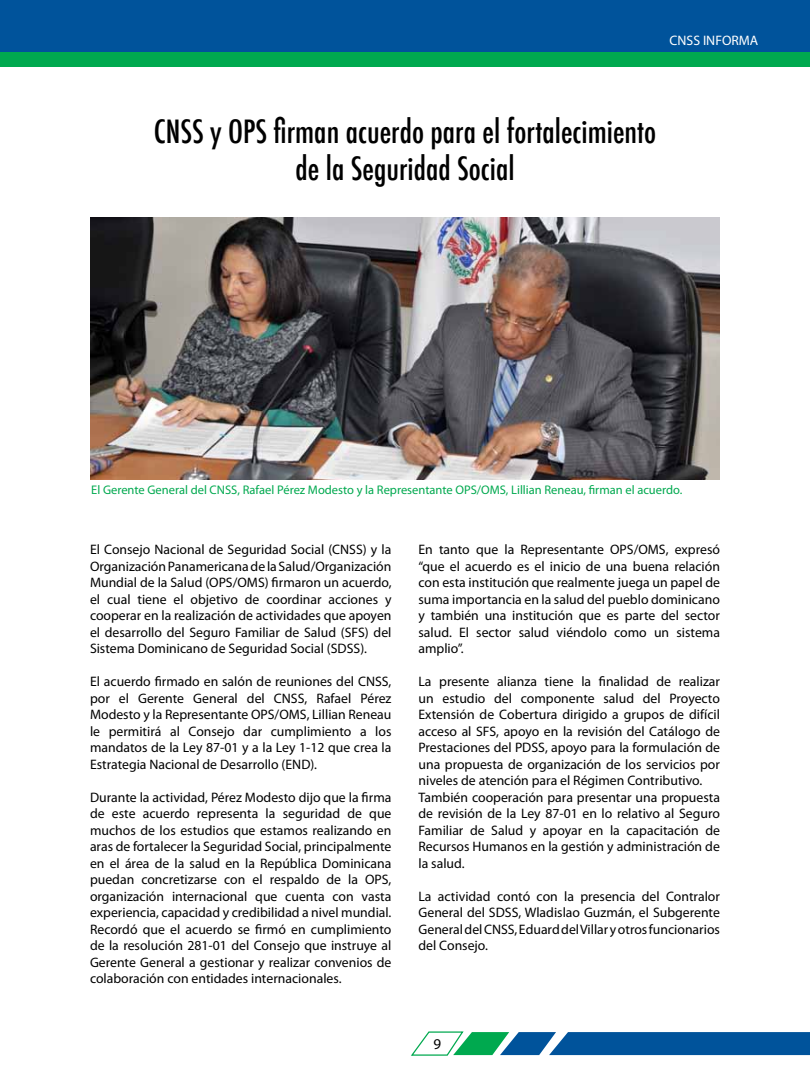
<style>
.page{position:relative;width:810px;height:1080px;background:#fff}
.page>*{position:absolute;margin:0;border:0;box-sizing:border-box;transform-origin:0 0}
.t1{font:500 condensed 31.25px/37.5px "Futura";color:#000;text-align:center}
.t2{font:15px "Myriad Pro";color:#000}
.t3{font:13.75px/16.5px "Myriad Pro";color:#000;text-align:justify}
.t4{font:13.75px "Myriad Pro";color:#fff}
.t5{font:12.5px "Myriad Pro";color:#00a94f}
</style>
<div class="page">
<div style="left:0;top:0;width:810px;height:53px;background:#00539b"></div>
<div style="left:0;top:53px;width:810px;height:14px;background:#00a94f"></div>
<svg style="left:411px;top:1031px;width:399px;height:25px"></svg>
<img style="left:90px;top:217px;width:630px;height:263px">
<p class="t4" style="left:670px;top:32px;width:90px">CNSS INFORMA</p>
<h1 class="t1" style="left:154px;top:113px;width:504px">CNSS y OPS firman acuerdo para el fortalecimiento de la Seguridad Social</h1>
<p class="t5" style="left:91px;top:482px;width:593px">El Gerente General del CNSS, Rafael Pérez Modesto y la Representante OPS/OMS, Lillian Reneau, firman el acuerdo.</p>
<p class="t3" style="left:90px;top:541px;width:303px">El Consejo Nacional de Seguridad Social (CNSS) y la Organización Panamericana de la Salud/Organización Mundial de la Salud (OPS/OMS) firmaron un acuerdo, el cual tiene el objetivo de coordinar acciones y cooperar en la realización de actividades que apoyen el desarrollo del Seguro Familiar de Salud (SFS) del Sistema Dominicano de Seguridad Social (SDSS).</p>
<p class="t3" style="left:90px;top:673px;width:303px">El acuerdo firmado en salón de reuniones del CNSS, por el Gerente General del CNSS, Rafael Pérez Modesto y la Representante OPS/OMS, Lillian Reneau le permitirá al Consejo dar cumplimiento a los mandatos de la Ley 87-01 y a la Ley 1-12 que crea la Estrategia Nacional de Desarrollo (END).</p>
<p class="t3" style="left:90px;top:788px;width:303px">Durante la actividad, Pérez Modesto dijo que la firma de este acuerdo representa la seguridad de que muchos de los estudios que estamos realizando en aras de fortalecer la Seguridad Social, principalmente en el área de la salud en la República Dominicana puedan concretizarse con el respaldo de la OPS, organización internacional que cuenta con vasta experiencia, capacidad y credibilidad a nivel mundial.<br>Recordó que el acuerdo se firmó en cumplimiento de la resolución 281-01 del Consejo que instruye al Gerente General a gestionar y realizar convenios de colaboración con entidades internacionales.</p>
<p class="t3" style="left:419px;top:541px;width:303px">En tanto que la Representante OPS/OMS, expresó “que el acuerdo es el inicio de una buena relación con esta institución que realmente juega un papel de suma importancia en la salud del pueblo dominicano y también una institución que es parte del sector salud. El sector salud viéndolo como un sistema amplio”.</p>
<p class="t3" style="left:419px;top:673px;width:303px;text-align:left">La presente alianza tiene la finalidad de realizar un estudio del componente salud del Proyecto Extensión de Cobertura dirigido a grupos de difícil acceso al SFS, apoyo en la revisión del Catálogo de Prestaciones del PDSS, apoyo para la formulación de una propuesta de organización de los servicios por niveles de atención para el Régimen Contributivo.<br>También cooperación para presentar una propuesta de revisión de la Ley 87-01 en lo relativo al Seguro Familiar de Salud y apoyar en la capacitación de Recursos Humanos en la gestión y administración de la salud.</p>
<p class="t3" style="left:419px;top:887px;width:303px">La actividad contó con la presencia del Contralor General del SDSS, Wladislao Guzmán, el Subgerente General del CNSS, Eduard del Villar y otros funcionarios del Consejo.</p>
<p class="t2" style="left:433px;top:1034px;width:9px">9</p>
</div>
